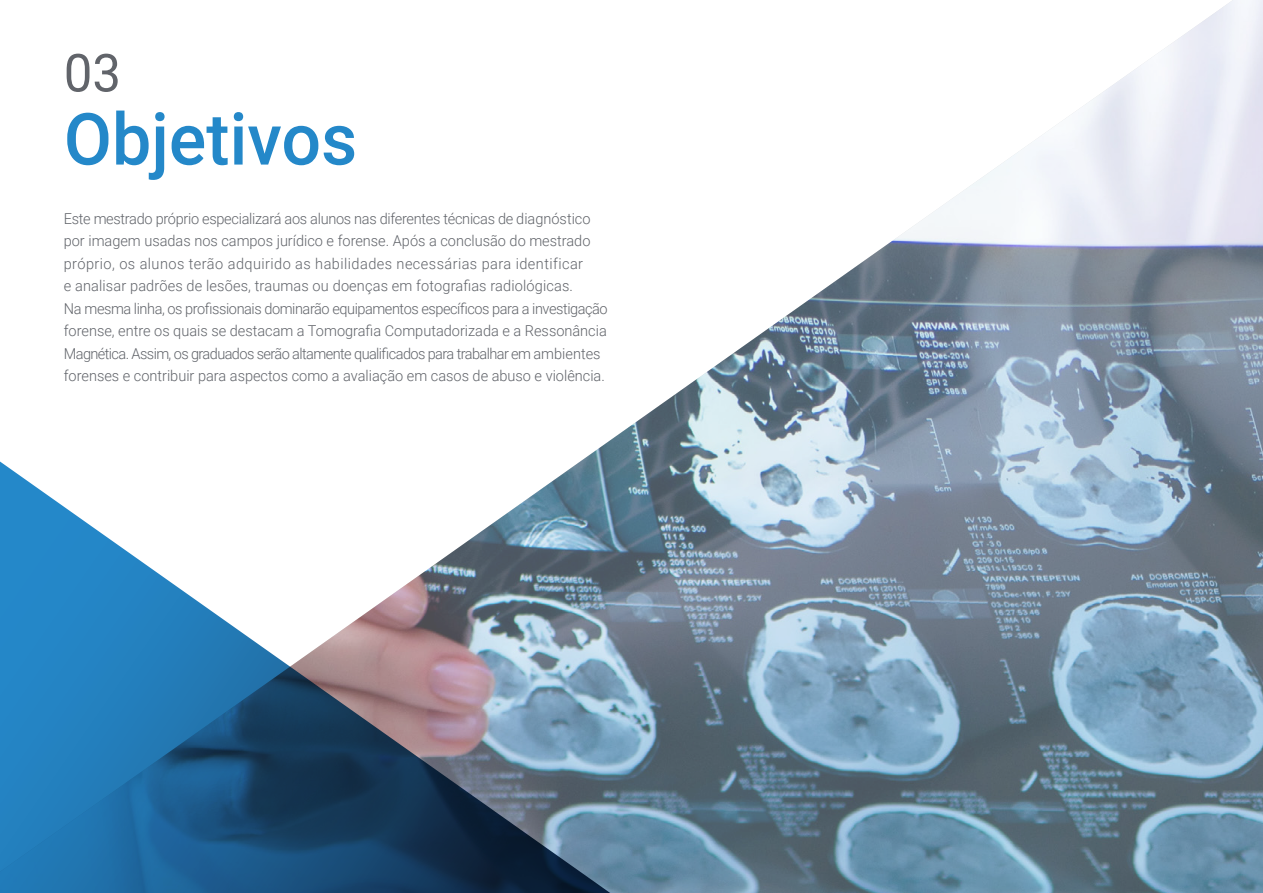
<style>
.page{position:relative;width:1263px;height:893px;background:#fff}
.page>*{position:absolute;margin:0;border:0;box-sizing:border-box;transform-origin:0 0}
.t1{font:500 72px "Roboto";color:#2488c9}
.t2{font:52.5px "Roboto";color:#61646a}
.t3{font:300 15px/22.5px "Roboto";color:#61646a}
</style>
<div class="page">
<img style="left:602px;top:0;width:661px;height:893px">
<svg style="left:0;top:446px;width:640px;height:447px"></svg>
<h2 class="t2" style="left:64px;top:36px;width:59px">03</h2>
<h1 class="t1" style="left:64px;top:89px;width:295px">Objetivos</h1>
<p class="t3" style="left:64px;top:207px;width:545px">Este mestrado próprio especializará aos alunos nas diferentes técnicas de diagnóstico por imagem usadas nos campos jurídico e forense. Após a conclusão do mestrado próprio, os alunos terão adquirido as habilidades necessárias para identificar<br>e analisar padrões de lesões, traumas ou doenças em fotografias radiológicas.<br>Na mesma linha, os profissionais dominarão equipamentos específicos para a investigação forense, entre os quais se destacam a Tomografia Computadorizada e a Ressonância Magnética. Assim, os graduados serão altamente qualificados para trabalhar em ambientes forenses e contribuir para aspectos como a avaliação em casos de abuso e violência.</p>
</div>
